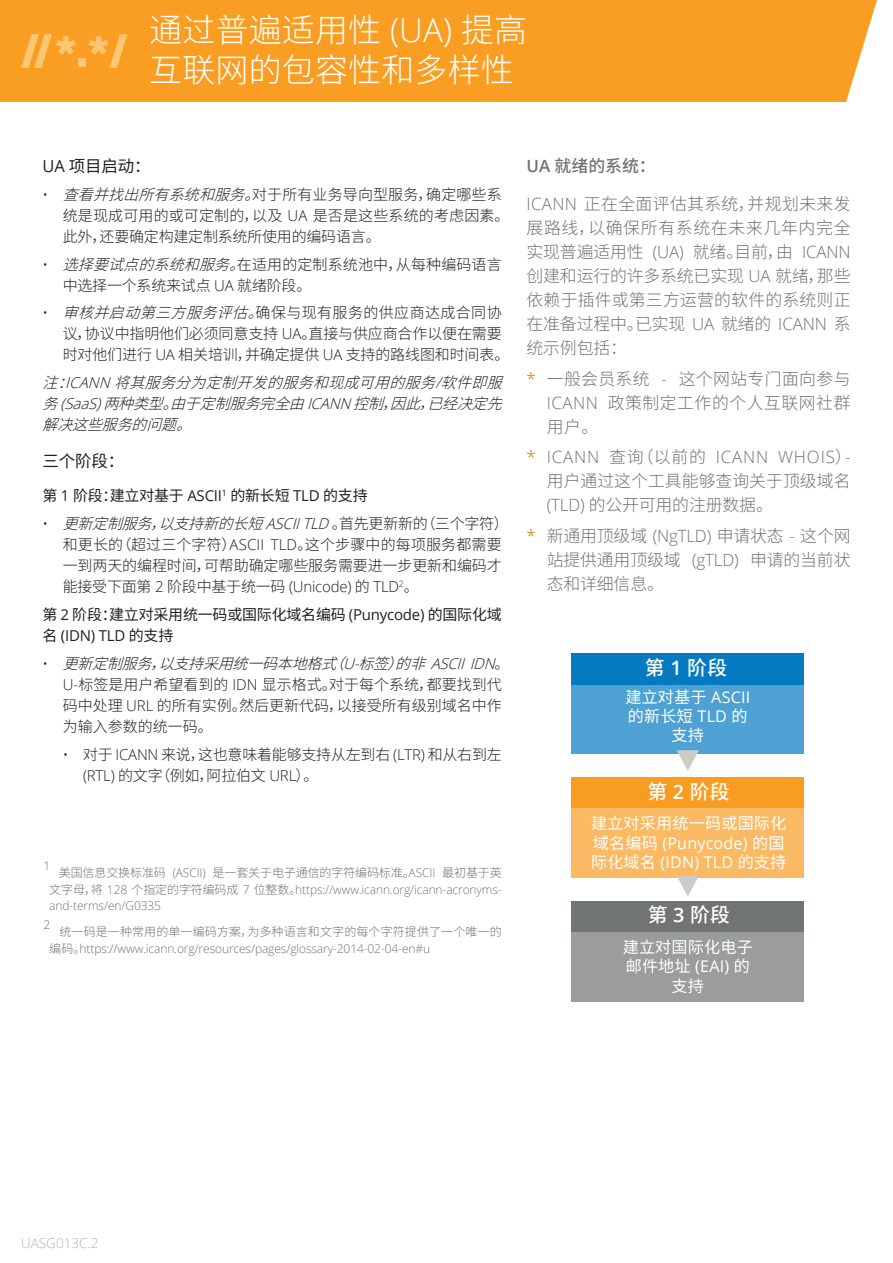
<style>
.page{position:relative;width:893px;height:1263px;background:#fff}
.page>*{position:absolute;margin:0;border:0;box-sizing:border-box;transform-origin:0 0}
.t1{font:300 33px/39.6px "Noto Sans CJ Ksc";letter-spacing:.005em;color:#fff}
.t2{font:500 19.8px "Noto Sans CJ Ksc";color:#fff}
.t3{font:300 16.8px/24px "Noto Sans CJ Ksc";color:#707372;text-align:justify}
.t4{font:300 16.8px "Open Sans";letter-spacing:.05em;color:#707372}
.t5{font:500 16.8px "Noto Sans CJ Ksc";color:#707372}
.t6{font:16.5px "Noto Sans CJ Ksc";letter-spacing:-.01em;color:#231f20}
.t7{font:16.05px/19.4px "Noto Sans CJ Ksc";letter-spacing:.01em;color:#fff;text-align:center}
.t8{font:16.05px/19.4px "Open Sans";letter-spacing:.01em;color:#fff}
.t9{font:300 15px/21px "Noto Sans CJ Ksc";letter-spacing:-.005em;color:#231f20}
.t10{font:italic 300 15px/21px "Noto Sans CJ Ksc";color:#231f20;text-align:justify}
.t11{font:15px "Noto Sans CJ Ksc";letter-spacing:-.015em;color:#231f20}
.t12{font:15px "Open Sans";letter-spacing:-.015em;color:#231f20}
.t13{font:300 13.5px "Open Sans";color:#b2b4b2}
.t14{font:300 12px/16.5px "Open Sans";letter-spacing:-.01em;color:#707372}
.t15{font:300 12px "Noto Sans CJ Ksc";letter-spacing:-.01em;color:#707372}
.t16{font:300 12px "Noto Sans CJ Ksc";letter-spacing:.01em;color:#707372}
.s1{font-family:"Open Sans"}
.s2{font-style:italic}
.s3{font-family:"Open Sans";font-style:italic}
.s4{font-family:"Noto Sans CJ Ksc"}
.s5{font-family:"Open Sans";font-weight:600}
.s6{font-family:"Open Sans";color:#d57800}
.s7{color:#d57800}
</style>
<div class="page">
<div style="left:0;top:0;width:877px;height:102px;background:#f99e23"></div>
<div style="left:78px;top:58px;width:8px;height:8px;background:#fec670"></div>
<svg style="left:21px;top:34px;width:55px;height:34px;background:#faad40"></svg>
<svg style="left:89px;top:34px;width:38px;height:34px"></svg>
<div style="left:572px;top:653px;width:232px;height:101px;background:#047bc1"></div>
<div style="left:572px;top:777px;width:232px;height:101px;background:#f99d22"></div>
<div style="left:572px;top:901px;width:232px;height:101px;background:#707472"></div>
<div style="left:572px;top:685px;width:232px;height:69px;background:#4ea2d3"></div>
<div style="left:572px;top:808px;width:232px;height:70px;background:#faba63"></div>
<div style="left:572px;top:932px;width:232px;height:70px;background:#9a9d9c"></div>
<svg style="left:677px;top:750px;width:22px;height:21px"></svg>
<svg style="left:677px;top:876px;width:22px;height:20px"></svg>
<h1 class="t1" style="left:149px;top:11px;width:379px">通过普遍适用性 <span class="s1">(UA)</span> 提高互联网的包容性和多样性</h1>
<p class="t6" style="left:43px;top:157px;width:110px"><span class="s1">UA</span> 项目启动：</p>
<p class="t9" style="left:63px;top:184px;width:448px;text-indent:-20px"><span class="s1">•</span> <span class="s2">查看并找出所有系统和服务。</span>对于所有业务导向型服务，确定哪些系统是现成可用的或可定制的，以及 <span class="s1">UA</span> 是否是这些系统的考虑因素。此外，还要确定构建定制系统所使用的编码语言。</p>
<p class="t9" style="left:63px;top:254px;width:440px;text-indent:-20px"><span class="s1">•</span> <span class="s2">选择要试点的系统和服务。</span>在适用的定制系统池中，从每种编码语言中选择一个系统来试点 <span class="s1">UA</span> 就绪阶段。</p>
<p class="t9" style="left:63px;top:303px;width:448px;text-indent:-20px"><span class="s1">•</span> <span class="s2">审核并启动第三方服务评估。</span>确保与现有服务的供应商达成合同协议，协议中指明他们必须同意支持 <span class="s1">UA</span>。直接与供应商合作以便在需要时对他们进行 <span class="s1">UA</span> 相关培训，并确定提供 <span class="s1">UA</span> 支持的路线图和时间表。</p>
<p class="t10" style="left:43px;top:372px;width:472px">注：<span class="s1">I CAN N</span> 将其服务分为定制开发的服务和现成可用的服务<span class="s1">/</span>软件即服务<span class="s1">(Sa a S)</span>两种类型。由于定制服务完全由<span class="s1">I CAN N</span> 控制，因此，已经决定先解决这些服务的问题。</p>
<p class="t6" style="left:43px;top:452px;width:83px">三个阶段：</p>
<p class="t11" style="left:43px;top:487px;width:327px">第 <span class="s1">1</span> 阶段：建立对基于 <span class="s1">ASCII</span><sup>1</sup> 的新长短 <span class="s1">TLD</span> 的支持</p>
<p class="t9" style="left:63px;top:513px;width:447px;text-indent:-20px"><span class="s1">•</span> <span class="s2">更新定制服务，以支持新的长短</span><span class="s3">ASCIITLD</span> 。首先更新新的（三个字符）和更长的（超过三个字符）<span class="s1">ASCII TLD</span>。这个步骤中的每项服务都需要一到两天的编程时间，可帮助确定哪些服务需要进一步更新和编码才能接受下面第 <span class="s1">2</span> 阶段中基于统一码 <span class="s1">(Unicode)</span> 的 <span class="s1">TLD</span><sup>2</sup>。</p>
<p class="t11" style="left:43px;top:606px;width:461px">第 <span class="s1">2</span> 阶段：建立对采用统一码或国际化域名编码 <span class="s1">(Punycode)</span> 的国际化域</p>
<p class="t12" style="left:43px;top:625px;width:132px"><span class="s4">名</span> (IDN) TLD <span class="s4">的支持</span></p>
<p class="t9" style="left:63px;top:653px;width:448px;text-indent:-20px"><span class="s1">•</span> <span class="s2">更新定制服务，以支持采用统一码本地格式（</span><span class="s3">U -</span> <span class="s2">标签）的非</span><span class="s3">AS C I II D N</span> 。<br><span class="s1">U-</span>标签是用户希望看到的 <span class="s1">IDN</span> 显示格式。对于每个系统，都要找到代码中处理 <span class="s1">URL</span> 的所有实例。然后更新代码，以接受所有级别域名中作为输入参数的统一码。</p>
<p class="t9" style="left:83px;top:744px;width:420px;text-indent:-20px"><span class="s1">•</span> 对于 <span class="s1">ICANN</span> 来说，这也意味着能够支持从左到右 <span class="s1">(LTR)</span> 和从右到左<span class="s1">(RTL)</span> 的文字（例如，阿拉伯文 <span class="s1">URL</span>）。</p>
<p class="t14" style="left:44px;top:857px;width:8px">1</p>
<p class="t15" style="left:59px;top:866px;width:444px">美国信息交换标准码 <span class="s1">(ASCII)</span> 是一套关于电子通信的字符编码标准。<span class="s1">ASCII</span> 最初基于英</p>
<p class="t14" style="left:49px;top:881px;width:454px"><span class="s4">文字母，将</span> 128 <span class="s4">个指定的字符编码成</span> 7 <span class="s4">位整数。</span>https://www.icann.org/icann-acronyms&shy;and-terms/en/G0335</p>
<p class="t14" style="left:44px;top:916px;width:8px">2</p>
<p class="t16" style="left:59px;top:925px;width:444px">统一码是一种常用的单一编码方案，为多种语言和文字的每个字符提供了一个唯一的</p>
<p class="t14" style="left:49px;top:940px;width:382px"><span class="s4">编码。</span>https://www.icann.org/resources/pages/glossary-2014-02-04-en#u</p>
<p class="t5" style="left:526px;top:157px;width:131px"><span class="s5">UA</span> 就绪的系统：</p>
<p class="t3" style="left:526px;top:192px;width:326px"><span class="s1">ICANN</span> 正在全面评估其系统，并规划未来发展路线，以确保所有系统在未来几年内完全实现普遍适用性 <span class="s1">(UA)</span> 就绪。目前，由 <span class="s1">ICANN</span>创建和运行的许多系统已实现 <span class="s1">UA</span> 就绪，那些依赖于插件或第三方运营的软件的系统则正在准备过程中。已实现 <span class="s1">UA</span> 就绪的 <span class="s1">ICANN</span> 系统示例包括：</p>
<p class="t3" style="left:547px;top:367px;width:305px;text-indent:-20px"><span class="s6">*</span> 一般会员系统 <span class="s1">-</span> 这个网站专门面向参与<span class="s1">ICANN</span> 政策制定工作的个人互联网社群用户。</p>
<p class="t4" style="left:526px;top:446px;width:327px"><span class="s7">*</span> ICANN <span class="s4">查询（以前的</span> ICANN WHOIS<span class="s4">）</span>-</p>
<p class="t3" style="left:547px;top:469px;width:305px">用户通过这个工具能够查询关于顶级域名<span class="s1">(TLD)</span> 的公开可用的注册数据。</p>
<p class="t3" style="left:547px;top:524px;width:305px;text-indent:-20px"><span class="s6">*</span> 新通用顶级域 <span class="s1">(NgTLD)</span> 申请状态 <span class="s1">-</span> 这个网站提供通用顶级域 <span class="s1">(gTLD)</span> 申请的当前状态和详细信息。</p>
<h2 class="t2" style="left:645px;top:657px;width:84px">第 <span class="s5">1</span> 阶段</h2>
<p class="t7" style="left:625px;top:687px;width:126px">建立对基于 <span class="s1">ASCII</span>的新长短 <span class="s1">TLD</span> 的支持</p>
<h2 class="t2" style="left:647px;top:780px;width:84px">第 <span class="s5">2</span> 阶段</h2>
<p class="t7" style="left:591px;top:814px;width:197px">建立对采用统一码或国际化</p>
<p class="t8" style="left:591px;top:833px;width:197px"><span class="s4">域名编码</span> (Punycode) <span class="s4">的国际化域名</span> (IDN) TLD <span class="s4">的支持</span></p>
<h2 class="t2" style="left:648px;top:903px;width:84px">第 <span class="s5">3</span> 阶段</h2>
<p class="t7" style="left:623px;top:938px;width:132px">建立对国际化电子邮件地址 <span class="s1">(EAI)</span> 的支持</p>
<p class="t13" style="left:21px;top:1234px;width:79px">UASG013C.2</p>
</div>
